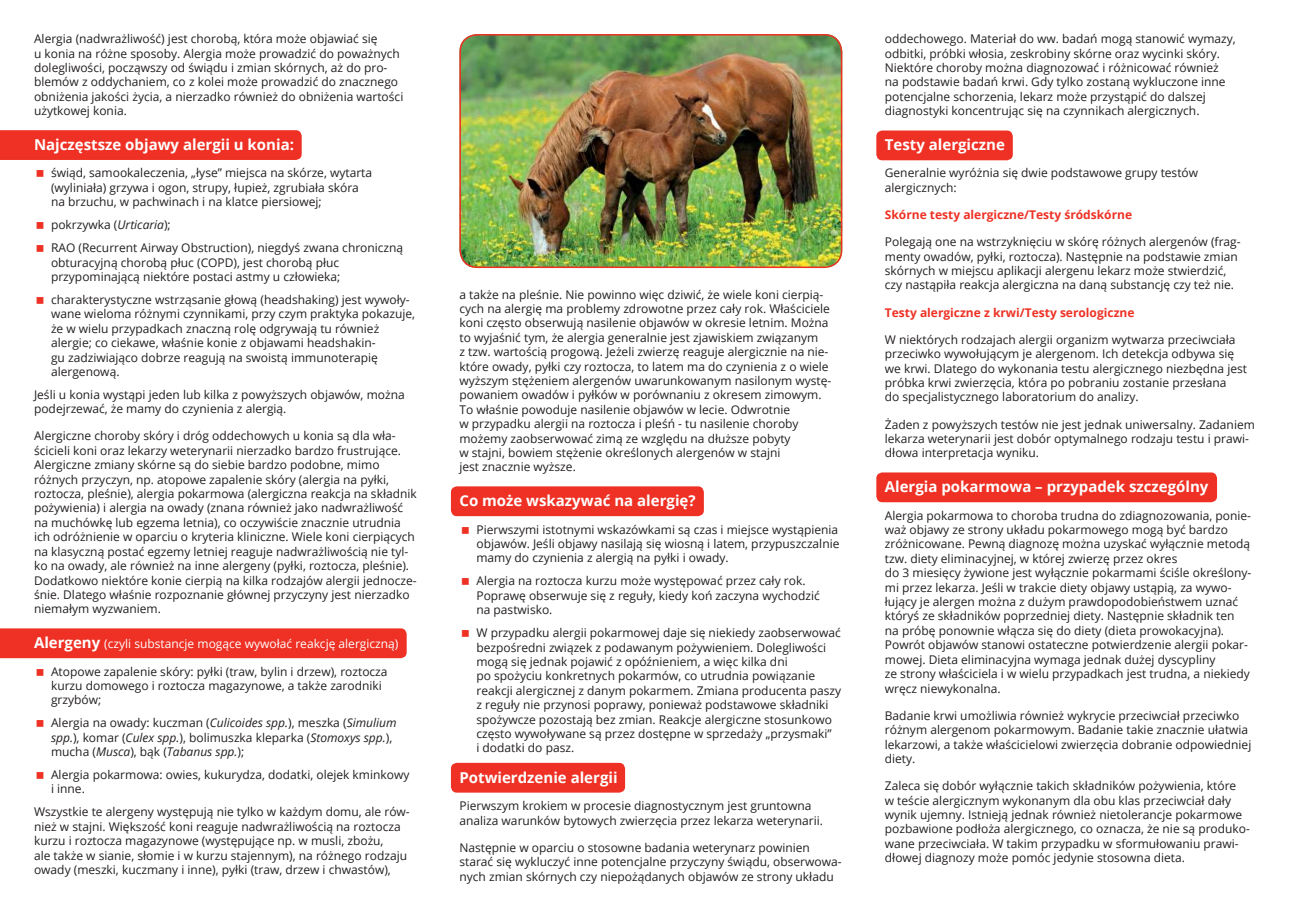
<style>
.page{position:relative;width:1289px;height:919px;background:#fff}
.page>*{position:absolute;margin:0;border:0;box-sizing:border-box;transform-origin:0 0}
.t1{font:700 15px "Open Sans";color:#fff}
.t2{font:12px/14.4px "Open Sans";color:#231f20}
.t3{font:700 12px "Open Sans";color:#ee3124}
.t4{font:12px "Open Sans";color:#fff}
.s1{font-style:italic}
.s2{font-weight:700;font-size:15px}
</style>
<div class="page">
<div style="left:876px;top:130px;width:136px;height:30px;background:#ee3124;border-radius:6px"></div>
<div style="left:876px;top:472px;width:340px;height:30px;background:#ee3124;border-radius:6px"></div>
<div style="left:451px;top:486px;width:253px;height:30px;background:#ee3124;border-radius:6px"></div>
<div style="left:451px;top:762px;width:174px;height:30px;background:#ee3124;border-radius:6px"></div>
<div style="left:0;top:130px;width:302px;height:30px;background:#ee3124"></div>
<div style="left:0;top:628px;width:406px;height:30px;background:#ee3124"></div>
<img style="left:462px;top:34px;width:380px;height:234px">
<div style="left:459px;top:34px;width:383px;height:234px;border:2px solid #ee3124;border-radius:17px"></div>
<p class="t2" style="left:34px;top:31px;width:371px">Alergia (nadwrażliwość) jest chorobą, która może objawiać się<br>u konia na różne sposoby. Alergia może prowadzić do poważnych dolegliwości, począwszy od świądu i zmian skórnych, aż do pro&shy;blemów z oddychaniem, co z kolei może prowadzić do znacznego obniżenia jakości życia, a nierzadko również do obniżenia wartości użytkowej konia.</p>
<p class="t1" style="left:34px;top:134px;width:261px">Najczęstsze objawy alergii u konia:</p>
<p class="t2" style="left:51px;top:165px;width:323px">świąd, samookaleczenia, „łyse” miejsca na skórze, wytarta (wyliniała) grzywa i ogon, strupy, łupież, zgrubiała skóra na brzuchu, w pachwinach i na klatce piersiowej;</p>
<p class="t2" style="left:51px;top:213px;width:354px;line-height:23px">pokrzywka (<span class="s1">Urticaria</span>);<br>RAO (Recurrent Airway Obstruction), niegdyś zwana chroniczną</p>
<p class="t2" style="left:51px;top:255px;width:291px">obturacyjną chorobą płuc (COPD), jest chorobą płuc przypominającą niektóre postaci astmy u człowieka;</p>
<p class="t2" style="left:51px;top:292px;width:365px">charakterystyczne wstrząsanie głową (headshaking) jest wywoły&shy;wane wieloma różnymi czynnikami, przy czym praktyka pokazuje, że w wielu przypadkach znaczną rolę odgrywają tu również alergie; co ciekawe, właśnie konie z objawami headshakin-<br>gu zadziwiająco dobrze reagują na swoistą immunoterapię alergenową.</p>
<p class="t2" style="left:34px;top:387px;width:372px">Jeśli u konia wystąpi jeden lub kilka z powyższych objawów, można podejrzewać, że mamy do czynienia z alergią.</p>
<p class="t2" style="left:34px;top:428px;width:384px">Alergiczne choroby skóry i dróg oddechowych u konia są dla wła&shy;ścicieli koni oraz lekarzy weterynarii nierzadko bardzo frustrujące.<br>Alergiczne zmiany skórne są do siebie bardzo podobne, mimo różnych przyczyn, np. atopowe zapalenie skóry (alergia na pyłki, roztocza, pleśnie), alergia pokarmowa (alergiczna reakcja na składnik pożywienia) i alergia na owady (znana również jako nadwrażliwość na muchówkę lub egzema letnia), co oczywiście znacznie utrudnia ich odróżnienie w oparciu o kryteria kliniczne. Wiele koni cierpiących na klasyczną postać egzemy letniej reaguje nadwrażliwością nie tyl&shy;ko na owady, ale również na inne alergeny (pyłki, roztocza, pleśnie).<br>Dodatkowo niektóre konie cierpią na kilka rodzajów alergii jednocze&shy;śnie. Dlatego właśnie rozpoznanie głównej przyczyny jest nierzadko niemałym wyzwaniem.</p>
<p class="t4" style="left:34px;top:635px;width:366px"><span class="s2">Alergeny</span> (czyli substancje mogące wywołać reakcję alergiczną)</p>
<p class="t2" style="left:51px;top:663px;width:338px">Atopowe zapalenie skóry: pyłki (traw, bylin i drzew), roztocza kurzu domowego i roztocza magazynowe, a także zarodniki grzybów;</p>
<p class="t2" style="left:51px;top:715px;width:347px">Alergia na owady: kuczman (<span class="s1">Culicoides spp.</span>), meszka (<span class="s1">Simulium spp.</span>), komar (<span class="s1">Culex spp.</span>), bolimuszka kleparka (<span class="s1">Stomoxys spp.</span>), mucha (<span class="s1">Musca</span>), bąk (<span class="s1">Tabanus spp.</span>);</p>
<p class="t2" style="left:51px;top:767px;width:360px">Alergia pokarmowa: owies, kukurydza, dodatki, olejek kminkowy i inne.</p>
<p class="t2" style="left:34px;top:804px;width:377px">Wszystkie te alergeny występują nie tylko w każdym domu, ale rów&shy;nież w stajni. Większość koni reaguje nadwrażliwością na roztocza kurzu i roztocza magazynowe (występujące np. w musli, zbożu,<br>ale także w sianie, słomie i w kurzu stajennym), na różnego rodzaju owady (meszki, kuczmany i inne), pyłki (traw, drzew i chwastów),</p>
<p class="t2" style="left:459px;top:286px;width:373px">a także na pleśnie. Nie powinno więc dziwić, że wiele koni cierpią&shy;cych na alergię ma problemy zdrowotne przez cały rok. Właściciele koni często obserwują nasilenie objawów w okresie letnim. Można to wyjaśnić tym, że alergia generalnie jest zjawiskiem związanym<br>z tzw. wartością progową. Jeżeli zwierzę reaguje alergicznie na nie&shy;które owady, pyłki czy roztocza, to latem ma do czynienia z o wiele wyższym stężeniem alergenów uwarunkowanym nasilonym wystę&shy;powaniem owadów i pyłków w porównaniu z okresem zimowym.<br>To właśnie powoduje nasilenie objawów w lecie. Odwrotnie<br>w przypadku alergii na roztocza i pleśń - tu nasilenie choroby możemy zaobserwować zimą ze względu na dłuższe pobyty<br>w stajni, bowiem stężenie określonych alergenów w stajni<br>jest znacznie wyższe.</p>
<p class="t1" style="left:459px;top:490px;width:238px">Co może wskazywać na alergię?</p>
<p class="t2" style="left:476px;top:521px;width:364px;text-align:justify">Pierwszymi istotnymi wskazówkami są czas i miejsce wystąpienia objawów. Jeśli objawy nasilają się wiosną i latem, przypuszczalnie mamy do czynienia z alergią na pyłki i owady.</p>
<p class="t2" style="left:476px;top:573px;width:345px">Alergia na roztocza kurzu może występować przez cały rok.<br>Poprawę obserwuje się z reguły, kiedy koń zaczyna wychodzić na pastwisko.</p>
<p class="t2" style="left:476px;top:625px;width:366px">W przypadku alergii pokarmowej daje się niekiedy zaobserwować bezpośredni związek z podawanym pożywieniem. Dolegliwości mogą się jednak pojawić z opóźnieniem, a więc kilka dni<br>po spożyciu konkretnych pokarmów, co utrudnia powiązanie reakcji alergicznej z danym pokarmem. Zmiana producenta paszy z reguły nie przynosi poprawy, ponieważ podstawowe składniki spożywcze pozostają bez zmian. Reakcje alergiczne stosunkowo często wywoływane są przez dostępne w sprzedaży „przysmaki”<br>i dodatki do pasz.</p>
<p class="t1" style="left:459px;top:767px;width:160px">Potwierdzenie alergii</p>
<p class="t2" style="left:459px;top:798px;width:365px">Pierwszym krokiem w procesie diagnostycznym jest gruntowna analiza warunków bytowych zwierzęcia przez lekarza weterynarii.</p>
<p class="t2" style="left:459px;top:839px;width:383px">Następnie w oparciu o stosowne badania weterynarz powinien starać się wykluczyć inne potencjalne przyczyny świądu, obserwowa&shy;nych zmian skórnych czy niepożądanych objawów ze strony układu</p>
<p class="t2" style="left:884px;top:31px;width:352px">oddechowego. Materiał do ww. badań mogą stanowić wymazy, odbitki, próbki włosia, zeskrobiny skórne oraz wycinki skóry.<br>Niektóre choroby można diagnozować i różnicować również na podstawie badań krwi. Gdy tylko zostaną wykluczone inne potencjalne schorzenia, lekarz może przystąpić do dalszej diagnostyki koncentrując się na czynnikach alergicznych.</p>
<p class="t1" style="left:884px;top:134px;width:122px">Testy alergiczne</p>
<p class="t2" style="left:884px;top:165px;width:315px">Generalnie wyróżnia się dwie podstawowe grupy testów alergicznych:</p>
<p class="t3" style="left:884px;top:206px;width:249px">Skórne testy alergiczne/Testy śródskórne</p>
<p class="t2" style="left:884px;top:234px;width:357px">Polegają one na wstrzyknięciu w skórę różnych alergenów (frag&shy;menty owadów, pyłki, roztocza). Następnie na podstawie zmian skórnych w miejscu aplikacji alergenu lekarz może stwierdzić, czy nastąpiła reakcja alergiczna na daną substancję czy też nie.</p>
<p class="t3" style="left:884px;top:304px;width:251px">Testy alergiczne z krwi/Testy serologiczne</p>
<p class="t2" style="left:884px;top:332px;width:364px">W niektórych rodzajach alergii organizm wytwarza przeciwciała przeciwko wywołującym je alergenom. Ich detekcja odbywa się we krwi. Dlatego do wykonania testu alergicznego niezbędna jest próbka krwi zwierzęcia, która po pobraniu zostanie przesłana<br>do specjalistycznego laboratorium do analizy.</p>
<p class="t2" style="left:884px;top:416px;width:371px">Żaden z powyższych testów nie jest jednak uniwersalny. Zadaniem lekarza weterynarii jest dobór optymalnego rodzaju testu i prawi&shy;dłowa interpretacja wyniku.</p>
<p class="t1" style="left:884px;top:476px;width:325px">Alergia pokarmowa – przypadek szczególny</p>
<p class="t2" style="left:884px;top:507px;width:368px">Alergia pokarmowa to choroba trudna do zdiagnozowania, ponie&shy;waż objawy ze strony układu pokarmowego mogą być bardzo zróżnicowane. Pewną diagnozę można uzyskać wyłącznie metodą tzw. diety eliminacyjnej, w której zwierzę przez okres<br>do 3 miesięcy żywione jest wyłącznie pokarmami ściśle określony&shy;mi przez lekarza. Jeśli w trakcie diety objawy ustąpią, za wywo&shy;łujący je alergen można z dużym prawdopodobieństwem uznać któryś ze składników poprzedniej diety. Następnie składnik ten na próbę ponownie włącza się do diety (dieta prowokacyjna).<br>Powrót objawów stanowi ostateczne potwierdzenie alergii pokar&shy;mowej. Dieta eliminacyjna wymaga jednak dużej dyscypliny<br>ze strony właściciela i w wielu przypadkach jest trudna, a niekiedy wręcz niewykonalna.</p>
<p class="t2" style="left:884px;top:707px;width:368px">Badanie krwi umożliwia również wykrycie przeciwciał przeciwko różnym alergenom pokarmowym. Badanie takie znacznie ułatwia lekarzowi, a także właścicielowi zwierzęcia dobranie odpowiedniej diety.</p>
<p class="t2" style="left:884px;top:778px;width:366px">Zaleca się dobór wyłącznie takich składników pożywienia, które<br>w teście alergicznym wykonanym dla obu klas przeciwciał dały wynik ujemny. Istnieją jednak również nietolerancje pokarmowe pozbawione podłoża alergicznego, co oznacza, że nie są produko&shy;wane przeciwciała. W takim przypadku w sformułowaniu prawi&shy;dłowej diagnozy może pomóc jedynie stosowna dieta.</p>
</div>
